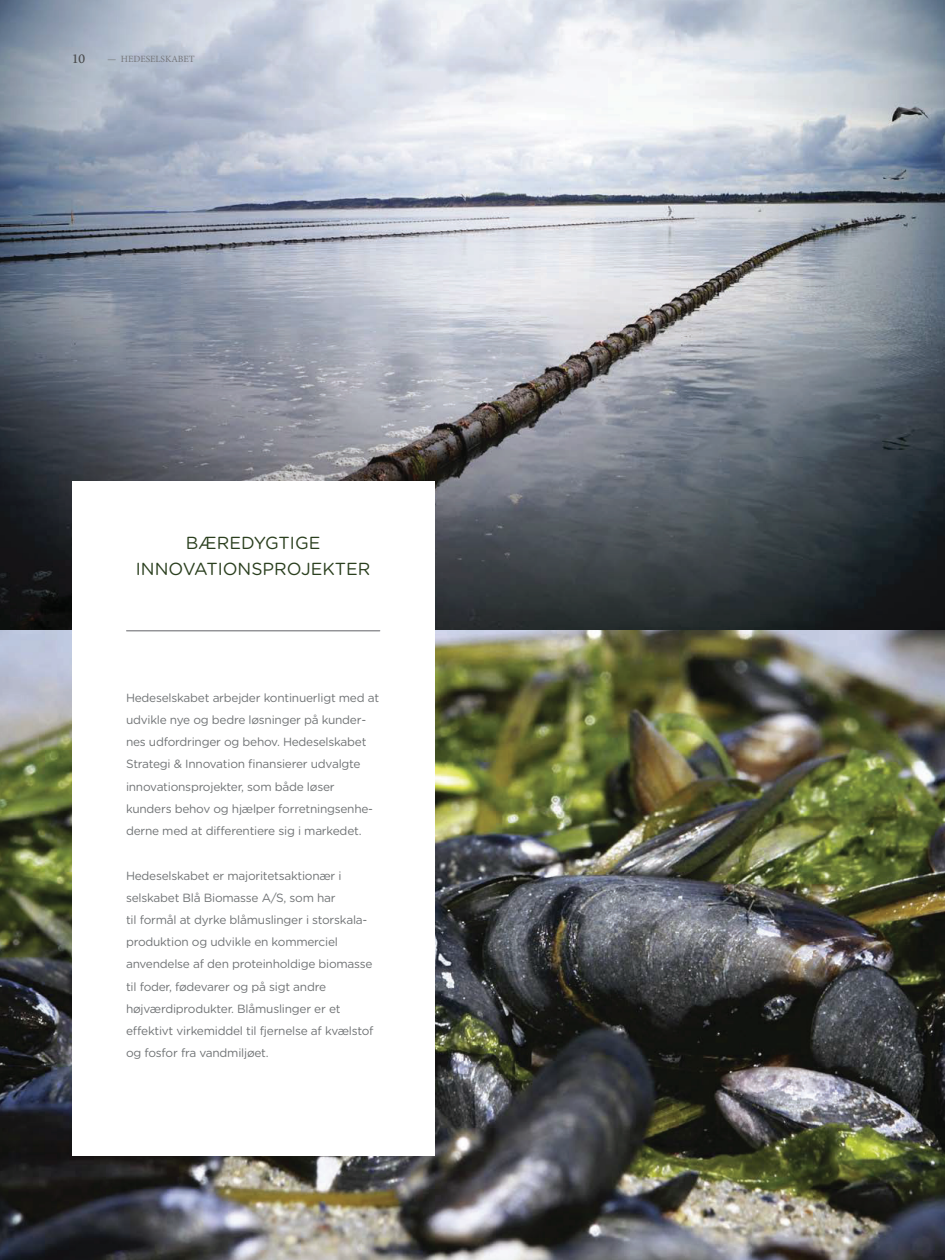
<style>
.page{position:relative;width:945px;height:1260px;background:#fff}
.page>*{position:absolute;margin:0;border:0;box-sizing:border-box;transform-origin:0 0}
.t1{font:17.5px/25.4px "Gotham Rounded";color:#2a3f1e;text-align:center}
.t2{font:500 12.78px "Foundry Old Style";color:#4b4c4e}
.t3{font:11.9px/22.2px "Gotham Rounded";letter-spacing:-.02em;color:#707375}
.t4{font:9.45px "Minion Pro";color:#77787c}
</style>
<div class="page">
<img style="left:0;top:0;width:945px;height:1260px">
<div style="left:72px;top:481px;width:362px;height:675px;background:#fff"></div>
<hr style="left:127px;top:630px;width:253px;height:1px;background:#7a7b7f">
<p class="t2" style="left:72px;top:52px;width:15px">10</p>
<p class="t4" style="left:108px;top:53px;width:89px">— HEDESELSKABET</p>
<h1 class="t1" style="left:136px;top:532px;width:236px">BÆREDYGTIGE<br>INNOVATIONSPROJEKTER</h1>
<p class="t3" style="left:126px;top:687px;width:255px">Hedeselskabet arbejder kontinuerligt med at udvikle nye og bedre løsninger på kunder&shy;nes udfordringer og behov. Hedeselskabet Strategi &amp; Innovation finansierer udvalgte innovationsprojekter, som både løser kunders behov og hjælper forretningsenhe&shy;derne med at differentiere sig i markedet.</p>
<p class="t3" style="left:126px;top:865px;width:249px">Hedeselskabet er majoritetsaktionær i selskabet Blå Biomasse A/S, som har<br>til formål at dyrke blåmuslinger i storskala&shy;produktion og udvikle en kommerciel anvendelse af den proteinholdige biomasse til foder, fødevarer og på sigt andre højværdiprodukter. Blåmuslinger er et effektivt virkemiddel til fjernelse af kvælstof og fosfor fra vandmiljøet.</p>
</div>
